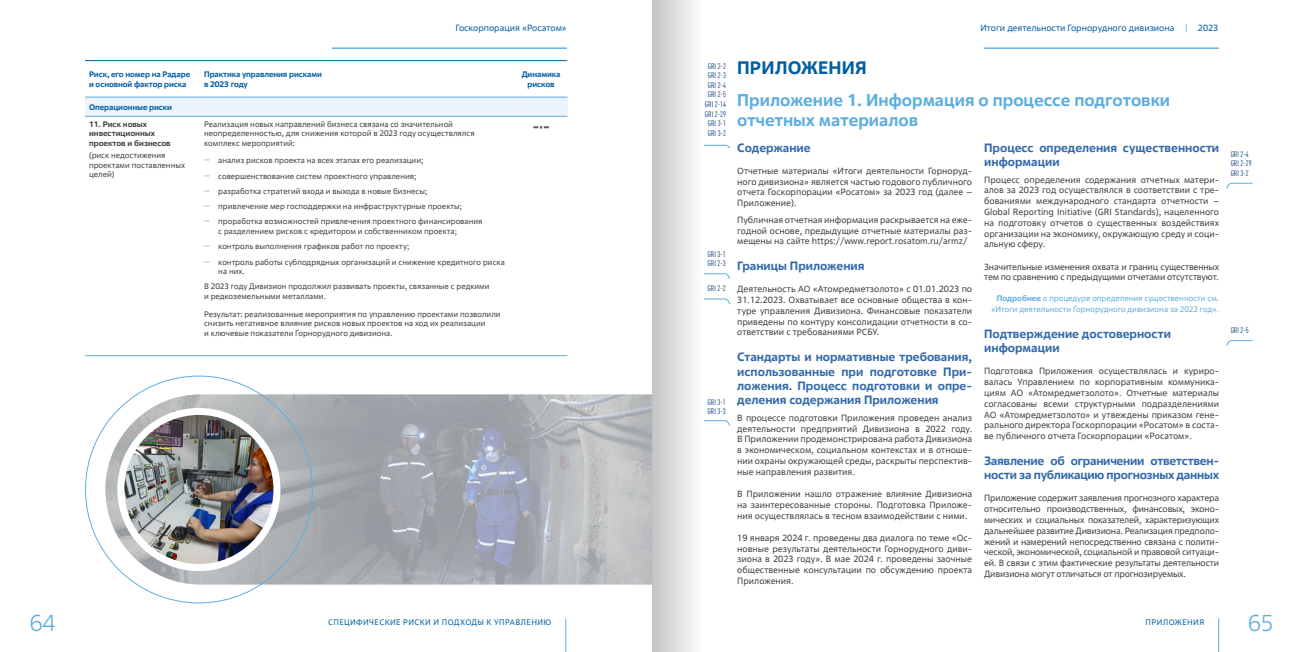
<style>
.page{position:relative;width:1304px;height:652px;background:#fff}
.page>*{position:absolute;margin:0;border:0;box-sizing:border-box;transform-origin:0 0}
.t1{font:300 23px "Rosatom";color:#5eaee0}
.t2{font:700 18px "Rosatom";letter-spacing:.01em;color:#035fa2}
.t3{font:700 17px/20.4px "Rosatom";color:#5eaee0}
.t4{font:700 12px/14.4px "Rosatom";color:#3269a9}
.t5{font:700 12px/14.4px "Rosatom";letter-spacing:-.02em;color:#3269a9}
.t6{font:9px/10.8px "Rosatom";color:#414042;text-align:justify}
.t7{font:9px/10.8px "Rosatom";letter-spacing:-.02em;color:#414042}
.t8{font:9px "Rosatom";color:#035fa2}
.t9{font:8px/15.3px "Rosatom";color:#414042}
.t10{font:700 8px/9.6px "Rosatom";letter-spacing:-.01em;color:#035fa2}
.t11{font:condensed 8px/9.6px "DIN Pro";color:#003274}
.t12{font:8px/10.8px "Rosatom";color:#5eaee0;text-align:right}
.t13{font:8px "Rosatom";letter-spacing:.05em;color:#035fa2}
.t14{font:700 8px/9.6px "Rosatom";color:#414042}
.s1{font-size:9px;color:#5eaee0}
.s2{color:#5eaee0}
.s3{font-weight:700}
</style>
<div class="page">
<hr style="left:1218px;top:619px;width:1px;height:33px;background:#5eaee0">
<hr style="left:984px;top:48px;width:235px;height:1px;background:#5eaee0">
<hr style="left:566px;top:619px;width:1px;height:33px;background:#5eaee0">
<hr style="left:332px;top:48px;width:235px;height:1px;background:#5eaee0">
<div style="left:85px;top:97px;width:482px;height:19px;background:#ecf3fa"></div>
<hr style="left:85px;top:355px;width:115px;height:1px;background:#5eaee0">
<hr style="left:200px;top:355px;width:315px;height:1px;background:#5eaee0">
<hr style="left:515px;top:355px;width:52px;height:1px;background:#5eaee0">
<hr style="left:85px;top:97px;width:115px;height:1px;background:#5eaee0">
<hr style="left:200px;top:97px;width:315px;height:1px;background:#5eaee0">
<hr style="left:515px;top:97px;width:52px;height:1px;background:#5eaee0">
<hr style="left:85px;top:60px;width:115px;height:1px;background:#035fa2">
<hr style="left:200px;top:60px;width:315px;height:1px;background:#035fa2">
<hr style="left:515px;top:60px;width:52px;height:1px;background:#035fa2">
<hr style="left:85px;top:116px;width:115px;height:1px;background:#5eaee0">
<hr style="left:200px;top:116px;width:315px;height:1px;background:#5eaee0">
<hr style="left:515px;top:116px;width:52px;height:1px;background:#5eaee0">
<svg style="left:533px;top:126px;width:16px;height:3px"></svg>
<svg style="left:715px;top:145px;width:15px;height:3px"></svg>
<svg style="left:1226px;top:183px;width:27px;height:6px"></svg>
<svg style="left:1226px;top:340px;width:27px;height:6px"></svg>
<svg style="left:715px;top:273px;width:15px;height:6px"></svg>
<svg style="left:715px;top:420px;width:15px;height:6px"></svg>
<svg style="left:715px;top:299px;width:15px;height:5px"></svg>
<img style="left:105px;top:394px;width:547px;height:191px">
<img style="left:121px;top:411px;width:156px;height:157px;border-radius:78px">
<div style="left:117px;top:408px;width:163px;height:163px;border:7px solid #fff;border-radius:50%"></div>
<div style="left:652px;top:0;width:63px;height:652px;background:linear-gradient(to right,#c6c6c6,#fff)"></div>
<p class="t8" style="left:456px;top:22px;width:113px">Госкорпорация «Росатом»</p>
<p class="t10" style="left:89px;top:69px;width:103px">Риск, его номер на Радаре и основной фактор риска</p>
<p class="t10" style="left:204px;top:69px;width:119px">Практика управления рисками в 2023 году</p>
<p class="t10" style="left:522px;top:69px;width:40px;text-align:center">Динамика рисков</p>
<p class="t10" style="left:89px;top:102px;width:85px">Операционные риски</p>
<p class="t14" style="left:89px;top:119px;width:83px">11. Риск новых инвестиционных проектов и бизнесов</p>
<p class="t9" style="left:89px;top:150px;width:97px;line-height:9.6px">(риск недостижения проектами поставленных целей)</p>
<p class="t9" style="left:204px;top:119px;width:272px;line-height:9.6px">Реализация новых направлений бизнеса связана со значительной неопределенностью, для снижения которой в 2023 году осуществлялся комплекс мероприятий:</p>
<p class="t9" style="left:204px;top:153px;width:280px"><span class="s1">ʼ</span> анализ рисков проекта на всех этапах его реализации;<br><span class="s1">ʼ</span> совершенствование систем проектного управления;<br><span class="s1">ʼ</span> разработка стратегий входа и выхода в новые бизнесы;<br><span class="s1">ʼ</span> привлечение мер господдержки на инфраструктурные проекты;<br><span class="s1">ʼ</span> проработка возможностей привлечения проектного финансирования</p>
<p class="t9" style="left:204px;top:223px;width:302px;text-indent:14px">с разделением рисков с кредитором и собственником проекта;<br><span class="s1">ʼ</span> контроль выполнения графиков работ по проекту;<br><span class="s1">ʼ</span> контроль работы субподрядных организаций и снижение кредитного риска</p>
<p class="t9" style="left:204px;top:264px;width:287px;text-indent:14px">на них.<br>В 2023 году Дивизион продолжил развивать проекты, связанные с редкими</p>
<p class="t9" style="left:204px;top:287px;width:298px;line-height:17.6px">и редкоземельными металлами.<br>Результат: реализованные мероприятия по управлению проектами позволили</p>
<p class="t9" style="left:204px;top:318px;width:283px;line-height:9.6px">снизить негативное влияние рисков новых проектов на ход их реализации и ключевые показатели Горнорудного дивизиона.</p>
<h1 class="t1" style="left:30px;top:609px;width:27px">64</h1>
<p class="t13" style="left:328px;top:617px;width:225px">СПЕЦИФИЧЕСКИЕ РИСКИ И ПОДХОДЫ К УПРАВЛЕНИЮ</p>
<p class="t11" style="left:705px;top:60px;width:22px;text-align:center">GRI 2-2<br>GRI 2-3<br>GRI 2-4<br>GRI 2-5<br>GRI 2-14<br>GRI 2-29<br>GRI 3-1<br>GRI 3-2</p>
<p class="t11" style="left:708px;top:248px;width:20px">GRI 3-1<br>GRI 2-3</p>
<p class="t11" style="left:708px;top:283px;width:20px">GRI 2-2</p>
<p class="t11" style="left:708px;top:396px;width:20px">GRI 3-1<br>GRI 3-3</p>
<p class="t8" style="left:980px;top:22px;width:240px">Итоги деятельности Горнорудного дивизиона <span class="s2">|</span> 2023</p>
<h2 class="t2" style="left:737px;top:57px;width:131px">ПРИЛОЖЕНИЯ</h2>
<h3 class="t3" style="left:737px;top:89px;width:434px">Приложение 1. Информация о процессе подготовки отчетных материалов</h3>
<h3 class="t4" style="left:737px;top:140px;width:75px">Содержание</h3>
<p class="t6" style="left:737px;top:165px;width:236px">Отчетные материалы «Итоги деятельности Горноруд&shy;ного дивизиона» является частью годового публичного отчета Госкорпорации «Росатом» за 2023 год (далее – Приложение).</p>
<p class="t6" style="left:737px;top:214px;width:236px">Публичная отчетная информация раскрывается на еже&shy;годной основе, предыдущие отчетные материалы раз&shy;мещены на сайте https://www.report.rosatom.ru/armz/</p>
<h3 class="t4" style="left:737px;top:258px;width:129px">Границы Приложения</h3>
<p class="t6" style="left:737px;top:284px;width:236px">Деятельность АО «Атомредметзолото» с 01.01.2023 по 31.12.2023. Охватывает все основные общества в кон&shy;туре управления Дивизиона. Финансовые показатели приведены по контуру консолидации отчетности в со&shy;ответствии с требованиями РСБУ.</p>
<h3 class="t4" style="left:737px;top:350px;width:236px;text-align:justify">Стандарты и нормативные требования, использованные при подготовке При&shy;ложения. Процесс подготовки и опре&shy;деления содержания Приложения</h3>
<p class="t6" style="left:737px;top:412px;width:236px">В процессе подготовки Приложения проведен анализ деятельности предприятий Дивизиона в 2022 году.<br>В Приложении продемонстрирована работа Дивизиона в экономическом, социальном контекстах и в отноше&shy;нии охраны окружающей среды, раскрыты перспектив&shy;ные направления развития.</p>
<p class="t6" style="left:737px;top:488px;width:236px">В Приложении нашло отражение влияние Дивизиона на заинтересованные стороны. Подготовка Приложе&shy;ния осуществлялась в тесном взаимодействии с ними.</p>
<p class="t6" style="left:737px;top:532px;width:236px">19 января 2024 г. проведены два диалога по теме «Ос&shy;новные результаты деятельности Горнорудного диви&shy;зиона в 2023 году». В мае 2024 г. проведены заочные общественные консультации по обсуждению проекта Приложения.</p>
<h3 class="t4" style="left:984px;top:140px;width:236px">Процесс определения существенности информации</h3>
<p class="t6" style="left:984px;top:174px;width:236px">Процесс определения содержания отчетных матери&shy;алов за 2023 год осуществлялся в соответствии с тре&shy;бованиями международного стандарта отчетности – Global Reporting Initiative (GRI Standards), нацеленного на подготовку отчетов о существенных воздействиях организации на экономику, окружающую среду и соци&shy;альную сферу.</p>
<p class="t7" style="left:984px;top:261px;width:236px">Значительные изменения охвата и границ существенных тем по сравнению с предыдущими отчетами отсутствуют.</p>
<p class="t12" style="left:991px;top:293px;width:229px"><span class="s3">Подробнее</span> о процедуре определения существенности см. «Итоги деятельности Горнорудного дивизиона за 2022 год».</p>
<h3 class="t4" style="left:984px;top:326px;width:188px">Подтверждение достоверности информации</h3>
<p class="t6" style="left:984px;top:366px;width:236px">Подготовка Приложения осуществлялась и куриро&shy;валась Управлением по корпоративным коммуника&shy;циям АО «Атомредметзолото». Отчетные материалы согласованы всеми структурными подразделениями АО «Атомредметзолото» и утвеждены приказом гене&shy;рального директора Госкорпорации «Росатом» в соста&shy;ве публичного отчета Госкорпорации «Росатом».</p>
<h3 class="t5" style="left:984px;top:453px;width:236px">Заявление об ограничении ответствен&shy;ности за публикацию прогнозных данных</h3>
<p class="t6" style="left:984px;top:493px;width:236px">Приложение содержит заявления прогнозного характера относительно производственных, финансовых, эконо&shy;мических и социальных показателей, характеризующих дальнейшее развитие Дивизиона. Реализация предполо&shy;жений и намерений непосредственно связана с полити&shy;ческой, экономической, социальной и правовой ситуаци&shy;ей. В связи с этим фактические результаты деятельности Дивизиона могут отличаться от прогнозируемых.</p>
<p class="t11" style="left:1231px;top:148px;width:22px">GRI 2-4<br>GRI 2-29<br>GRI 3-2</p>
<p class="t11" style="left:1231px;top:325px;width:20px">GRI 2-5</p>
<p class="t13" style="left:1146px;top:617px;width:60px">ПРИЛОЖЕНИЯ</p>
<h1 class="t1" style="left:1248px;top:609px;width:27px">65</h1>
</div>
